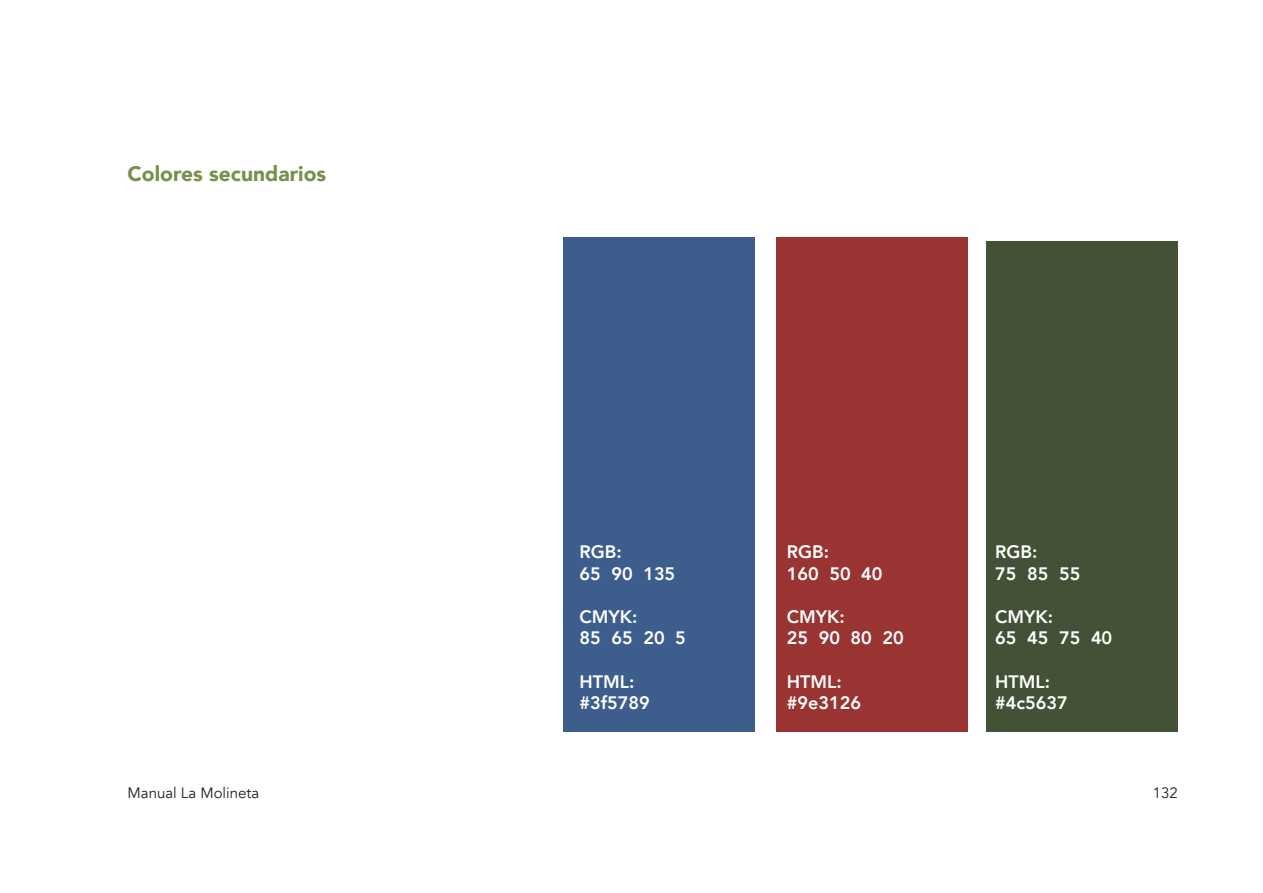
<style>
.page{position:relative;width:1263px;height:893px;background:#fff}
.page>*{position:absolute;margin:0;border:0;box-sizing:border-box;transform-origin:0 0}
.t1{font:900 21px "Avenir";color:#788f4d}
.t2{font:800 18px "Avenir";color:#fff}
.t3{font:15px "Avenir";color:#231f20}
</style>
<div class="page">
<div style="left:564px;top:237px;width:191px;height:494px;background:#3d5d8d"></div>
<div style="left:776px;top:237px;width:191px;height:494px;background:#993432"></div>
<div style="left:987px;top:241px;width:191px;height:490px;background:#435237"></div>
<p class="t1" style="left:128px;top:156px;width:200px">Colores secundarios</p>
<p class="t2" style="left:579px;top:538px;width:44px">RGB:</p>
<p class="t2" style="left:579px;top:559px;width:97px">65 90 135</p>
<p class="t2" style="left:579px;top:603px;width:59px">CMYK:</p>
<p class="t2" style="left:579px;top:624px;width:108px">85 65 20 5</p>
<p class="t2" style="left:579px;top:667px;width:57px">HTML:</p>
<p class="t2" style="left:579px;top:689px;width:72px">#3f5789</p>
<p class="t2" style="left:787px;top:538px;width:44px">RGB:</p>
<p class="t2" style="left:787px;top:559px;width:97px">160 50 40</p>
<p class="t2" style="left:787px;top:603px;width:59px">CMYK:</p>
<p class="t2" style="left:787px;top:624px;width:119px">25 90 80 20</p>
<p class="t2" style="left:787px;top:667px;width:57px">HTML:</p>
<p class="t2" style="left:787px;top:689px;width:76px">#9e3126</p>
<p class="t2" style="left:995px;top:538px;width:44px">RGB:</p>
<p class="t2" style="left:995px;top:559px;width:87px">75 85 55</p>
<p class="t2" style="left:995px;top:603px;width:59px">CMYK:</p>
<p class="t2" style="left:995px;top:624px;width:119px">65 45 75 40</p>
<p class="t2" style="left:995px;top:667px;width:57px">HTML:</p>
<p class="t2" style="left:995px;top:689px;width:74px">#4c5637</p>
<p class="t3" style="left:128px;top:784px;width:133px">Manual La Molineta</p>
<p class="t3" style="left:1153px;top:784px;width:27px">132</p>
</div>
